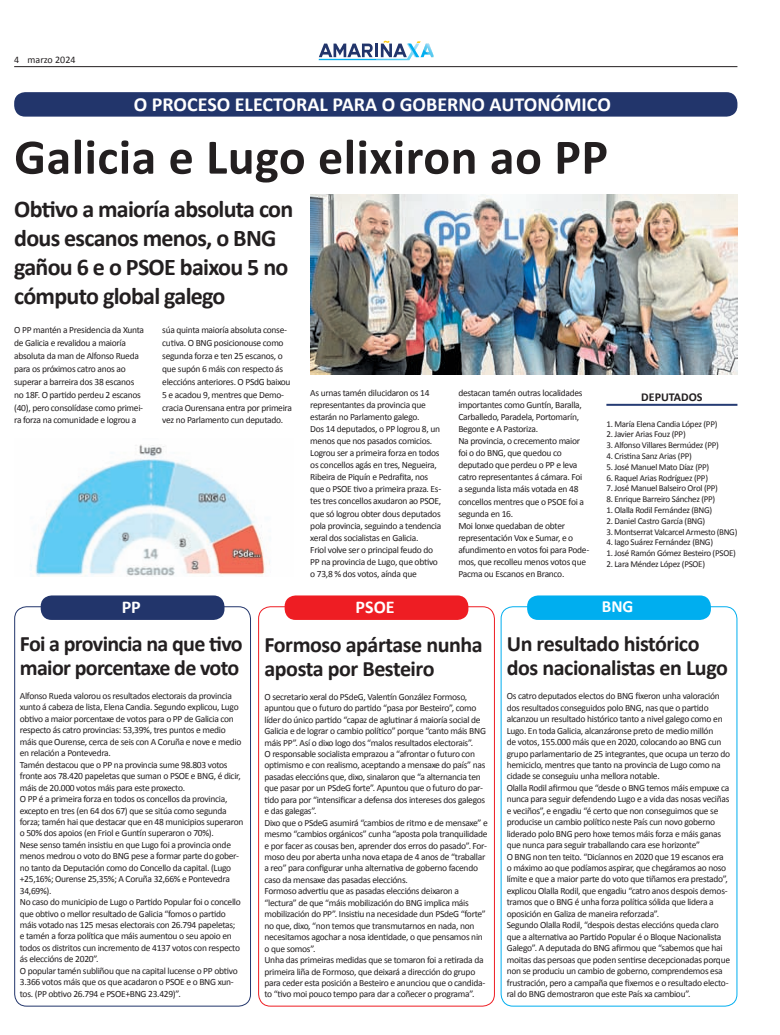
<style>
.page{position:relative;width:780px;height:1035px;background:#fff}
.page>*{position:absolute;margin:0;border:0;box-sizing:border-box;transform-origin:0 0}
.t1{font:700 50px "Calibri";letter-spacing:.01em;color:#231f20}
.t2{font:700 24px/28.8px "Calibri";letter-spacing:-.03em;color:#231f20}
.t3{font:700 22px/24px "Calibri";letter-spacing:-.02em;color:#231f20}
.t4{font:700 20px "Calibri";color:#fff}
.t5{font:700 18px "Calibri";color:#fff}
.t6{font:700 17px "Calibri";color:#fff}
.t7{font:700 12px "Calibri";color:#231f20}
.t8{font:10px "Calibri";color:#231f20}
.t9{font:9.5px/11.4px "Calibri";letter-spacing:-.03em;color:#231f20}
.t10{font:9px "Calibri";letter-spacing:-.03em;color:#231f20}
</style>
<div class="page">
<hr style="left:14px;top:66px;width:723px;height:1px;background:#231f20">
<svg style="left:319px;top:41px;width:114px;height:19px"></svg>
<img style="left:310px;top:195px;width:427px;height:179px">
<div style="left:14px;top:92px;width:723px;height:25px;background:#22356b;border-radius:11px"></div>
<div style="left:14px;top:606px;width:237px;height:400px;border:1px solid #22356b;border-radius:12px"></div>
<div style="left:41px;top:595px;width:183px;height:25px;background:#22356b;border-radius:11px"></div>
<div style="left:258px;top:606px;width:237px;height:400px;border:1px solid #ee1d23;border-radius:12px"></div>
<div style="left:284px;top:595px;width:184px;height:25px;background:#ee1d23;border-radius:11px"></div>
<div style="left:500px;top:606px;width:237px;height:400px;border:1px solid #00aeef;border-radius:12px"></div>
<div style="left:527px;top:595px;width:184px;height:25px;background:#00aeef;border-radius:11px"></div>
<hr style="left:606px;top:404px;width:131px;height:2px;background:#253b73">
<img style="left:30px;top:444px;width:240px;height:132px">
<p class="t8" style="left:14px;top:54px;width:63px">4 marzo 2024</p>
<h3 class="t4" style="left:134px;top:92px;width:478px">O PROCESO ELECTORAL PARA O GOBERNO AUTONÓMICO</h3>
<h1 class="t1" style="left:14px;top:126px;width:595px">Galicia e Lugo elixiron ao PP</h1>
<h2 class="t2" style="left:14px;top:194px;width:281px">Obtivo a maioría absoluta con dous escanos menos, o BNG gañou 6 e o PSOE baixou 5 no cómputo global galego</h2>
<p class="t9" style="left:14px;top:323px;width:131px;line-height:12.9px">O PP mantén a Presidencia da Xunta de Galicia e revalidou a maioría absoluta da man de Alfonso Rueda para os próximos catro anos ao superar a barreira dos 38 escanos no 18F. O partido perdeu 2 escanos (40), pero consolídase como primei&shy;ra forza na comunidade e logrou a</p>
<p class="t9" style="left:162px;top:323px;width:131px;line-height:12.9px">súa quinta maioría absoluta conse&shy;cutiva. O BNG posicionouse como segunda forza e ten 25 escanos, o que supón 6 máis con respecto ás eleccións anteriores. O PSdG baixou 5 e acadou 9, mentres que Demo&shy;cracia Ourensana entra por primeira vez no Parlamento cun deputado.</p>
<h3 class="t5" style="left:122px;top:595px;width:21px">PP</h3>
<p class="t9" style="left:310px;top:386px;width:132px;line-height:12.1px">As urnas tamén dilucidaron os 14 representantes da provincia que estarán no Parlamento galego.<br>Dos 14 deputados, o PP logrou 8, un menos que nos pasados comicios.<br>Logrou ser a primeira forza en todos os concellos agás en tres, Negueira, Ribeira de Piquín e Pedrafita, nos que o PSOE tivo a primeira praza. Es&shy;tes tres concellos axudaron ao PSOE, que só logrou obter dous deputados pola provincia, seguindo a tendencia xeral dos socialistas en Galicia.<br>Friol volve ser o principal feudo do PP na provincia de Lugo, que obtivo o 73,8 % dos votos, aínda que</p>
<p class="t9" style="left:458px;top:386px;width:132px;line-height:12.1px">destacan tamén outras localidades importantes como Guntín, Baralla,<br>Carballedo, Paradela, Portomarín,<br>Begonte e A Pastoriza.<br>Na provincia, o crecemento maior foi o do BNG, que quedou co deputado que perdeu o PP e leva catro representantes á cámara. Foi<br>a segunda lista máis votada en 48 concellos mentres que o PSOE foi a segunda en 16.<br>Moi lonxe quedaban de obter representación Vox e Sumar, e o afundimento en votos foi para Pode&shy;mos, que recolleu menos votos que<br>Pacma ou Escanos en Branco.</p>
<p class="t7" style="left:641px;top:389px;width:63px">DEPUTADOS</p>
<p class="t10" style="left:606px;top:418px;width:113px">1. María Elena Candia López (PP)</p>
<p class="t10" style="left:606px;top:429px;width:81px">2. Javier Arias Fouz (PP)</p>
<p class="t10" style="left:606px;top:439px;width:114px">3. Alfonso Villares Bermúdez (PP)</p>
<p class="t10" style="left:606px;top:450px;width:87px">4. Cristina Sanz Arias (PP)</p>
<p class="t10" style="left:606px;top:461px;width:104px">5. José Manuel Mato Díaz (PP)</p>
<p class="t10" style="left:606px;top:472px;width:103px">6. Raquel Arias Rodríguez (PP)</p>
<p class="t10" style="left:606px;top:483px;width:113px">7. José Manuel Balseiro Orol (PP)</p>
<p class="t10" style="left:606px;top:493px;width:110px">8. Enrique Barreiro Sánchez (PP)</p>
<p class="t10" style="left:606px;top:504px;width:107px">1. Olalla Rodil Fernández (BNG)</p>
<p class="t10" style="left:606px;top:515px;width:100px">2. Daniel Castro García (BNG)</p>
<p class="t10" style="left:606px;top:526px;width:132px">3. Montserrat Valcarcel Armesto (BNG)</p>
<p class="t10" style="left:606px;top:537px;width:108px">4. Iago Suárez Fernández (BNG)</p>
<p class="t10" style="left:606px;top:547px;width:131px">1. José Ramón Gómez Besteiro (PSOE)</p>
<p class="t10" style="left:606px;top:558px;width:100px">2. Lara Méndez López (PSOE)</p>
<h3 class="t5" style="left:355px;top:595px;width:41px">PSOE</h3>
<h3 class="t6" style="left:602px;top:596px;width:33px">BNG</h3>
<h3 class="t3" style="left:20px;top:630px;width:224px">Foi a provincia na que tivo maior porcentaxe de voto</h3>
<p class="t9" style="left:20px;top:689px;width:225px">Alfonso Rueda valorou os resultados electorais da provincia xunto á cabeza de lista, Elena Candia. Segundo explicou, Lugo obtivo a maior porcentaxe de votos para o PP de Galicia con respecto ás catro provincias: 53,39%, tres puntos e medio máis que Ourense, cerca de seis con A Coruña e nove e medio en relación a Pontevedra.<br>Tamén destacou que o PP na provincia sume 98.803 votos fronte aos 78.420 papeletas que suman o PSOE e BNG, é dicir, máis de 20.000 votos máis para este proxecto.<br>O PP é a primeira forza en todos os concellos da provincia, excepto en tres (en 64 dos 67) que se sitúa como segunda forza; tamén hai que destacar que en 48 municipios superaron o 50% dos apoios (en Friol e Guntín superaron o 70%).<br>Nese senso tamén insistiu en que Lugo foi a provincia onde menos medrou o voto do BNG pese a formar parte do gober&shy;no tanto da Deputación como do Concello da capital. (Lugo +25,16%; Ourense 25,35%; A Coruña 32,66% e Pontevedra 34,69%).<br>No caso do municipio de Lugo o Partido Popular foi o concello que obtivo o mellor resultado de Galicia “fomos o partido máis votado nas 125 mesas electorais con 26.794 papeletas;<br>e tamén a forza política que máis aumentou o seu apoio en todos os distritos cun incremento de 4137 votos con respecto ás eleccións de 2020”.<br>O popular tamén subliñou que na capital lucense o PP obtivo 3.366 votos máis que os que acadaron o PSOE e o BNG xun&shy;tos. (PP obtivo 26.794 e PSOE+BNG 23.429)”.</p>
<h3 class="t3" style="left:264px;top:631px;width:220px">Formoso apártase nunha aposta por Besteiro</h3>
<p class="t9" style="left:264px;top:690px;width:225px">O secretario xeral do PSdeG, Valentín González Formoso, apuntou que o futuro do partido “pasa por Besteiro”, como líder do único partido “capaz de aglutinar á maioría social de Galicia e de lograr o cambio político” porque “canto máis BNG máis PP”. Así o dixo logo dos “malos resultados electorais”.<br>O responsable socialista emprazou a “afrontar o futuro con optimismo e con realismo, aceptando a mensaxe do país” nas pasadas eleccións que, dixo, sinalaron que “a alternancia ten que pasar por un PSdeG forte”. Apuntou que o futuro do par&shy;tido para por “intensificar a defensa dos intereses dos galegos e das galegas”.<br>Dixo que o PSdeG asumirá “cambios de ritmo e de mensaxe” e mesmo “cambios orgánicos” cunha “aposta pola tranquilidade e por facer as cousas ben, aprender dos erros do pasado”. For&shy;moso deu por aberta unha nova etapa de 4 anos de “traballar a reo” para configurar unha alternativa de goberno facendo caso da mensaxe das pasadas eleccións.<br>Formoso advertiu que as pasadas eleccións deixaron a “lectura” de que “máis mobilización do BNG implica máis mobilización do PP”. Insistiu na necesidade dun PSdeG “forte” no que, dixo, “non temos que transmutarnos en nada, non necesitamos agochar a nosa identidade, o que pensamos nin o que somos”.<br>Unha das primeiras medidas que se tomaron foi a retirada da primeira liña de Formoso, que deixará a dirección do grupo para ceder esta posición a Besteiro e anunciou que o candida&shy;to “tivo moi pouco tempo para dar a coñecer o programa”.</p>
<h3 class="t3" style="left:506px;top:631px;width:223px">Un resultado histórico dos nacionalistas en Lugo</h3>
<p class="t9" style="left:506px;top:690px;width:225px">Os catro deputados electos do BNG fixeron unha valoración dos resultados conseguidos polo BNG, nas que o partido alcanzou un resultado histórico tanto a nivel galego como en Lugo. En toda Galicia, alcanzáronse preto de medio millón<br>de votos, 155.000 máis que en 2020, colocando ao BNG cun grupo parlamentario de 25 integrantes, que ocupa un terzo do hemiciclo, mentres que tanto na provincia de Lugo como na cidade se conseguiu unha mellora notable.<br>Olalla Rodil afirmou que “desde o BNG temos máis empuxe ca nunca para seguir defendendo Lugo e a vida das nosas veciñas e veciños”, e engadiu “é certo que non conseguimos que se producise un cambio político neste País cun novo goberno liderado polo BNG pero hoxe temos máis forza e máis ganas que nunca para seguir traballando cara ese horizonte”<br>O BNG non ten teito. “Dicíannos en 2020 que 19 escanos era o máximo ao que podíamos aspirar, que chegáramos ao noso límite e que a maior parte do voto que tiñamos era prestado”, explicou Olalla Rodil, que engadiu “catro anos despois demos&shy;tramos que o BNG é unha forza política sólida que lidera a oposición en Galiza de maneira reforzada”.<br>Segundo Olalla Rodil, “despois destas eleccións queda claro que a alternativa ao Partido Popular é o Bloque Nacionalista Galego”. A deputada do BNG afirmou que “sabemos que hai moitas das persoas que poden sentirse decepcionadas porque non se produciu un cambio de goberno, comprendemos esa frustración, pero a campaña que fixemos e o resultado electo&shy;ral do BNG demostraron que este País xa cambiou”.</p>
</div>
